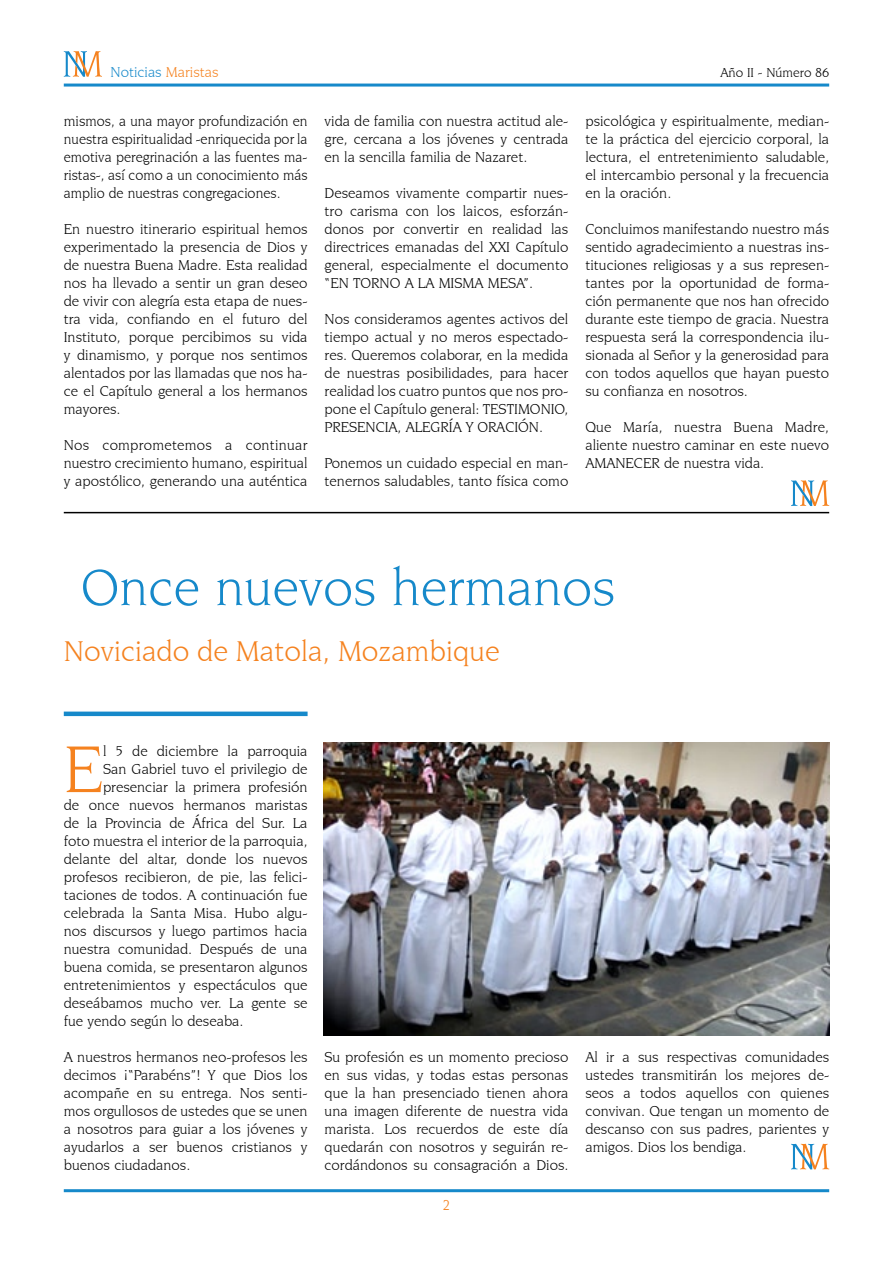
<style>
.page{position:relative;width:893px;height:1263px;background:#fff}
.page>*{position:absolute;margin:0;border:0;box-sizing:border-box;transform-origin:0 0}
.t1{font:70.05px "Novarese IT Cby BT";color:#f5821f}
.t2{font:54px "Novarese IT Cby BT";color:#1689ca}
.t3{font:30px "Novarese IT Cby BT";color:#f5821f}
.t4{font:15px/18px "Novarese IT Cby BT";color:#000;text-align:justify}
.t5{font:15px "Novarese IT Cby BT";color:#1689ca}
.t6{font:13.5px "Novarese IT Cby BT";color:#000}
.s1{color:#f5821f}
</style>
<div class="page">
<hr style="left:64px;top:84px;width:765px;height:3px;background:#1689ca">
<hr style="left:64px;top:1189px;width:765px;height:3px;background:#1689ca">
<div style="left:64px;top:711px;width:244px;height:5px;background:#1689ca"></div>
<svg style="left:64px;top:51px;width:38px;height:26px"></svg>
<svg style="left:791px;top:480px;width:38px;height:26px"></svg>
<hr style="left:64px;top:512px;width:765px;height:1px;background:#000">
<img style="left:324px;top:743px;width:505px;height:292px">
<svg style="left:791px;top:1144px;width:38px;height:25px"></svg>
<p class="t5" style="left:111px;top:63px;width:110px">Noticias <span class="s1">Maristas</span></p>
<p class="t6" style="left:720px;top:64px;width:110px">Año II - Número 86</p>
<p class="t4" style="left:64px;top:112px;width:245px">mismos, a una mayor profundización en nuestra espiritualidad -enriquecida por la emotiva peregrinación a las fuentes ma&shy;ristas-, así como a un conocimiento más amplio de nuestras congregaciones.</p>
<p class="t4" style="left:64px;top:220px;width:245px">En nuestro itinerario espiritual hemos experimentado la presencia de Dios y de nuestra Buena Madre. Esta realidad nos ha llevado a sentir un gran deseo de vivir con alegría esta etapa de nues&shy;tra vida, confiando en el futuro del Instituto, porque percibimos su vida y dinamismo, y porque nos sentimos alentados por las llamadas que nos ha&shy;ce el Capítulo general a los hermanos mayores.</p>
<p class="t4" style="left:64px;top:436px;width:245px">Nos comprometemos a continuar nuestro crecimiento humano, espiritual y apostólico, generando una auténtica</p>
<p class="t4" style="left:325px;top:112px;width:245px">vida de familia con nuestra actitud ale&shy;gre, cercana a los jóvenes y centrada en la sencilla familia de Nazaret.</p>
<p class="t4" style="left:325px;top:184px;width:245px">Deseamos vivamente compartir nues&shy;tro carisma con los laicos, esforzán&shy;donos por convertir en realidad las directrices emanadas del XXI Capítulo general, especialmente el documento “EN TORNO A LA MISMA MESA”.</p>
<p class="t4" style="left:325px;top:310px;width:245px">Nos consideramos agentes activos del tiempo actual y no meros espectado&shy;res. Queremos colaborar, en la medida de nuestras posibilidades, para hacer realidad los cuatro puntos que nos pro&shy;pone el Capítulo general: TESTIMONIO, PRESENCIA, ALEGRÍA Y ORACIÓN.</p>
<p class="t4" style="left:325px;top:454px;width:245px">Ponemos un cuidado especial en man&shy;tenernos saludables, tanto física como</p>
<p class="t4" style="left:585px;top:112px;width:245px">psicológica y espiritualmente, median&shy;te la práctica del ejercicio corporal, la lectura, el entretenimiento saludable, el intercambio personal y la frecuencia en la oración.</p>
<p class="t4" style="left:585px;top:220px;width:245px">Concluimos manifestando nuestro más sentido agradecimiento a nuestras ins&shy;tituciones religiosas y a sus represen&shy;tantes por la oportunidad de forma&shy;ción permanente que nos han ofrecido durante este tiempo de gracia. Nuestra respuesta será la correspondencia ilu&shy;sionada al Señor y la generosidad para con todos aquellos que hayan puesto su confianza en nosotros.</p>
<p class="t4" style="left:585px;top:418px;width:245px">Que María, nuestra Buena Madre, aliente nuestro caminar en este nuevo AMANECER de nuestra vida.</p>
<h2 class="t2" style="left:81px;top:555px;width:536px">Once nuevos hermanos</h2>
<h3 class="t3" style="left:64px;top:634px;width:438px">Noviciado de Matola, Mozambique</h3>
<h1 class="t1" style="left:64px;top:728px;width:41px">E</h1>
<p class="t4" style="left:103px;top:742px;width:206px">l 5 de diciembre la parroquia</p>
<p class="t4" style="left:103px;top:760px;width:206px">San Gabriel tuvo el privilegio de</p>
<p class="t4" style="left:103px;top:778px;width:206px">presenciar la primera profesión</p>
<p class="t4" style="left:64px;top:796px;width:245px">de once nuevos hermanos maristas</p>
<p class="t4" style="left:64px;top:814px;width:245px">de la Provincia de África del Sur. La</p>
<p class="t4" style="left:64px;top:832px;width:245px">foto muestra el interior de la parroquia,</p>
<p class="t4" style="left:64px;top:850px;width:245px">delante del altar, donde los nuevos</p>
<p class="t4" style="left:64px;top:868px;width:245px">profesos recibieron, de pie, las felici-</p>
<p class="t4" style="left:64px;top:886px;width:245px">taciones de todos. A continuación fue</p>
<p class="t4" style="left:64px;top:904px;width:245px">celebrada la Santa Misa. Hubo algu-</p>
<p class="t4" style="left:64px;top:922px;width:245px">nos discursos y luego partimos hacia</p>
<p class="t4" style="left:64px;top:940px;width:245px">nuestra comunidad. Después de una</p>
<p class="t4" style="left:64px;top:958px;width:245px">buena comida, se presentaron algunos</p>
<p class="t4" style="left:64px;top:976px;width:245px">entretenimientos y espectáculos que</p>
<p class="t4" style="left:64px;top:994px;width:245px">deseábamos mucho ver. La gente se</p>
<p class="t4" style="left:64px;top:1012px;width:181px">fue yendo según lo deseaba.</p>
<p class="t4" style="left:64px;top:1048px;width:245px">A nuestros hermanos neo-profesos les decimos ¡“Parabéns”! Y que Dios los acompañe en su entrega. Nos senti&shy;mos orgullosos de ustedes que se unen a nosotros para guiar a los jóvenes y ayudarlos a ser buenos cristianos y buenos ciudadanos.</p>
<p class="t4" style="left:325px;top:1048px;width:245px">Su profesión es un momento precioso en sus vidas, y todas estas personas que la han presenciado tienen ahora una imagen diferente de nuestra vida marista. Los recuerdos de este día quedarán con nosotros y seguirán re&shy;cordándonos su consagración a Dios.</p>
<p class="t4" style="left:585px;top:1048px;width:245px">Al ir a sus respectivas comunidades ustedes transmitirán los mejores de&shy;seos a todos aquellos con quienes convivan. Que tengan un momento de descanso con sus padres, parientes y amigos. Dios los bendiga.</p>
</div>
